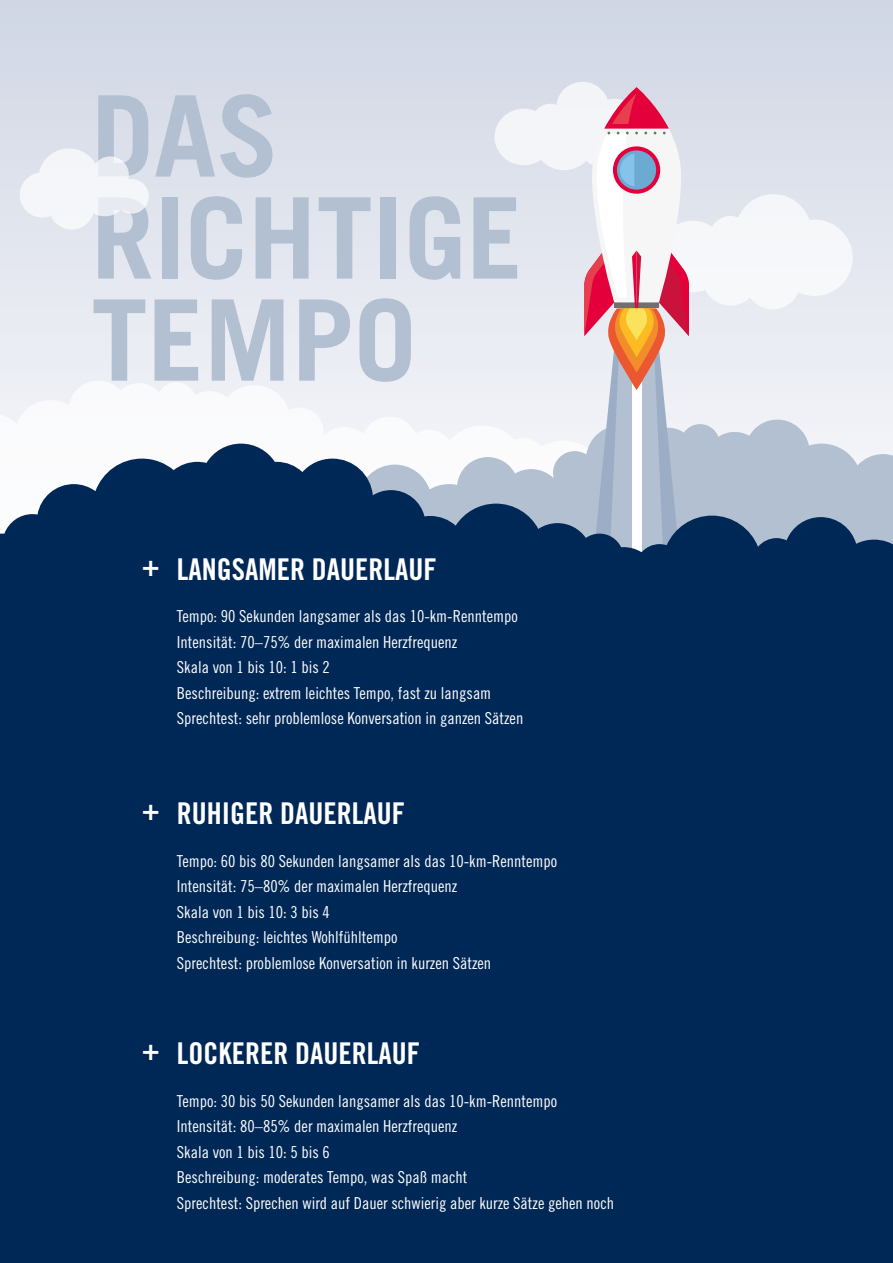
<style>
.page{position:relative;width:893px;height:1263px;background:#fff}
.page>*{position:absolute;margin:0;border:0;box-sizing:border-box;transform-origin:0 0}
.t1{font:700 112.5px/102px "Trade Gothic LT Std";color:#b2c0d2}
.t2{font:30px "Trade Gothic LT Std Bd Cn 20";color:#fff}
.t3{font:16.5px/25.5px "Trade Gothic LT Std Cn 18";color:#fff}
</style>
<div class="page">
<svg style="left:0;top:0;width:893px;height:420px;background:#dce1eb"></svg>
<svg style="left:0;top:381px;width:494px;height:63px"></svg>
<svg style="left:358px;top:420px;width:535px;height:24px"></svg>
<svg style="left:494px;top:82px;width:359px;height:362px"></svg>
<svg style="left:0;top:444px;width:893px;height:185px;background:#3e5d81"></svg>
<svg style="left:20px;top:148px;width:129px;height:82px"></svg>
<div style="left:0;top:629px;width:893px;height:634px;background:#002856"></div>
<h1 class="t1" style="left:91px;top:84px;width:433px">DAS<br>RICHTIGE<br>TEMPO</h1>
<h2 class="t2" style="left:142px;top:551px;width:296px">+ LANGSAMER DAUERLAUF</h2>
<p class="t3" style="left:177px;top:603px;width:348px">Tempo: 90 Sekunden langsamer als das 10-km-Renntempo Intensität: 70–75% der maximalen Herzfrequenz<br>Skala von 1 bis 10: 1 bis 2<br>Beschreibung: extrem leichtes Tempo, fast zu langsam Sprechtest: sehr problemlose Konversation in ganzen Sätzen</p>
<h2 class="t2" style="left:142px;top:795px;width:265px">+ RUHIGER DAUERLAUF</h2>
<p class="t3" style="left:177px;top:848px;width:382px">Tempo: 60 bis 80 Sekunden langsamer als das 10-km-Renntempo Intensität: 75–80% der maximalen Herzfrequenz<br>Skala von 1 bis 10: 3 bis 4<br>Beschreibung: leichtes Wohlfühltempo<br>Sprechtest: problemlose Konversation in kurzen Sätzen</p>
<h2 class="t2" style="left:142px;top:1035px;width:280px">+ LOCKERER DAUERLAUF</h2>
<p class="t3" style="left:177px;top:1088px;width:439px">Tempo: 30 bis 50 Sekunden langsamer als das 10-km-Renntempo Intensität: 80–85% der maximalen Herzfrequenz<br>Skala von 1 bis 10: 5 bis 6<br>Beschreibung: moderates Tempo, was Spaß macht<br>Sprechtest: Sprechen wird auf Dauer schwierig aber kurze Sätze gehen noch</p>
</div>
